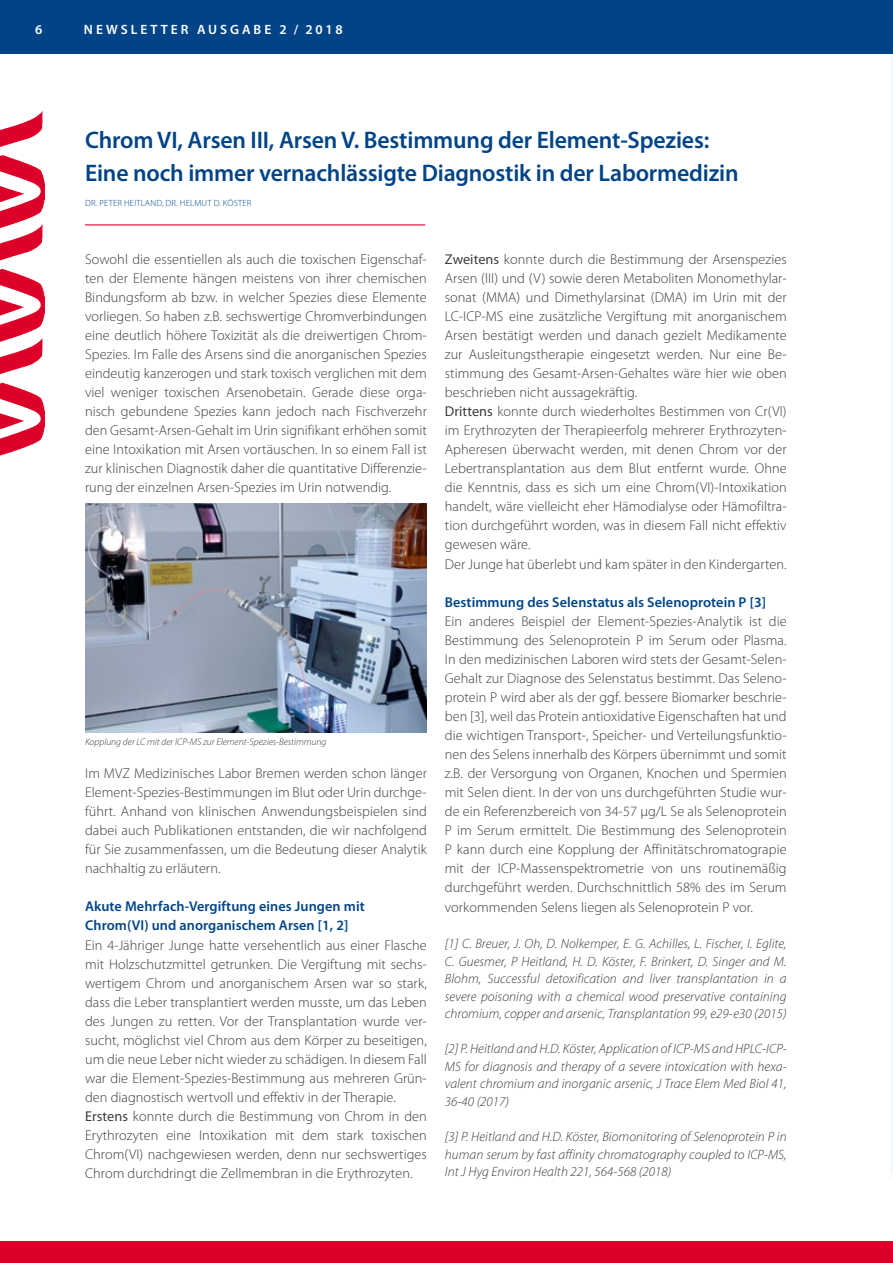
<style>
.page{position:relative;width:893px;height:1263px;background:#fff}
.page>*{position:absolute;margin:0;border:0;box-sizing:border-box;transform-origin:0 0}
.t1{font:600 24px/33px "Myriad Pro";letter-spacing:-.01em;color:#004487}
.t2{font:300 14.25px/19px "Myriad Pro";letter-spacing:.005em;color:#3b3b3a;text-align:justify}
.t3{font:600 14.25px/19px "Myriad Pro";letter-spacing:.005em;color:#004487}
.t4{font:italic 300 13.5px/17.5px "Myriad Pro";letter-spacing:.005em;color:#3b3b3a;text-align:justify}
.t5{font:600 13.5px "Myriad Pro";letter-spacing:.22em;color:#fff}
.t6{font:italic 300 9.75px "Myriad Pro";color:#3b3b3a}
.t7{font:300 9px "Myriad Pro";letter-spacing:.02em;color:#004487}
.s1{font-weight:400}
</style>
<div class="page">
<div style="left:0;top:1242px;width:893px;height:21px;background:#dd0029"></div>
<div style="left:0;top:0;width:893px;height:53px;background:#004487"></div>
<img style="left:0;top:111px;width:45px;height:345px">
<div style="left:888px;top:0;width:5px;height:1185px;background:#fafbfc"></div>
<hr style="left:892px;top:0;width:1px;height:1178px;background:#f3f7fc">
<img style="left:85px;top:504px;width:342px;height:229px">
<hr style="left:85px;top:224px;width:340px;height:1px;background:#dd0029">
<p class="t5" style="left:35px;top:22px;width:9px">6</p>
<p class="t5" style="left:84px;top:22px;width:260px">NEWSLETTER AUSGABE 2 / 2018</p>
<h1 class="t1" style="left:85px;top:124px;width:655px">Chrom VI, Arsen III, Arsen V. Bestimmung der Element-Spezies:<br>Eine noch immer vernachlässigte Diagnostik in der Labormedizin</h1>
<p class="t7" style="left:85px;top:198px;width:168px">DR. PETER HEITLAND, DR. HELMUT D. KÖSTER</p>
<p class="t2" style="left:85px;top:250px;width:343px">Sowohl die essentiellen als auch die toxischen Eigenschaf&shy;ten der Elemente hängen meistens von ihrer chemischen Bindungsform ab bzw. in welcher Spezies diese Elemente vorliegen. So haben z.B. sechswertige Chromverbindungen eine deutlich höhere Toxizität als die dreiwertigen Chrom-Spezies. Im Falle des Arsens sind die anorganischen Spezies eindeutig kanzerogen und stark toxisch verglichen mit dem viel weniger toxischen Arsenobetain. Gerade diese orga&shy;nisch gebundene Spezies kann jedoch nach Fischverzehr den Gesamt-Arsen-Gehalt im Urin signifikant erhöhen somit eine Intoxikation mit Arsen vortäuschen. In so einem Fall ist zur klinischen Diagnostik daher die quantitative Differenzie&shy;rung der einzelnen Arsen-Spezies im Urin notwendig.</p>
<p class="t6" style="left:85px;top:737px;width:243px">Kopplung der LC mit der ICP-MS zur Element-Spezies-Bestimmung</p>
<p class="t2" style="left:85px;top:764px;width:343px">Im MVZ Medizinisches Labor Bremen werden schon länger Element-Spezies-Bestimmungen im Blut oder Urin durchge&shy;führt. Anhand von klinischen Anwendungsbeispielen sind dabei auch Publikationen entstanden, die wir nachfolgend für Sie zusammenfassen, um die Bedeutung dieser Analytik nachhaltig zu erläutern.</p>
<p class="t3" style="left:85px;top:897px;width:281px">Akute Mehrfach-Vergiftung eines Jungen mit<br>Chrom(VI) und anorganischem Arsen [1, 2]</p>
<p class="t2" style="left:85px;top:935px;width:343px;text-align:left">Ein 4-Jähriger Junge hatte versehentlich aus einer Flasche mit Holzschutzmittel getrunken. Die Vergiftung mit sechs&shy;wertigem Chrom und anorganischem Arsen war so stark, dass die Leber transplantiert werden musste, um das Leben des Jungen zu retten. Vor der Transplantation wurde ver&shy;sucht, möglichst viel Chrom aus dem Körper zu beseitigen, um die neue Leber nicht wieder zu schädigen. In diesem Fall war die Element-Spezies-Bestimmung aus mehreren Grün&shy;den diagnostisch wertvoll und effektiv in der Therapie.<br><span class="s1">Erstens</span> konnte durch die Bestimmung von Chrom in den Erythrozyten eine Intoxikation mit dem stark toxischen Chrom(VI) nachgewiesen werden, denn nur sechswertiges Chrom durchdringt die Zellmembran in die Erythrozyten.</p>
<p class="t2" style="left:445px;top:250px;width:343px;text-align:left"><span class="s1">Zweitens</span> konnte durch die Bestimmung der Arsenspezies Arsen (III) und (V) sowie deren Metaboliten Monomethylar&shy;sonat (MMA) und Dimethylarsinat (DMA) im Urin mit der LC-ICP-MS eine zusätzliche Vergiftung mit anorganischem Arsen bestätigt werden und danach gezielt Medikamente zur Ausleitungstherapie eingesetzt werden. Nur eine Be&shy;stimmung des Gesamt-Arsen-Gehaltes wäre hier wie oben beschrieben nicht aussagekräftig.<br><span class="s1">Drittens</span> konnte durch wiederholtes Bestimmen von Cr(VI) im Erythrozyten der Therapieerfolg mehrerer Erythrozyten-Apheresen überwacht werden, mit denen Chrom vor der Lebertransplantation aus dem Blut entfernt wurde. Ohne die Kenntnis, dass es sich um eine Chrom(VI)-Intoxikation handelt, wäre vielleicht eher Hämodialyse oder Hämofiltra&shy;tion durchgeführt worden, was in diesem Fall nicht effektiv gewesen wäre.<br>Der Junge hat überlebt und kam später in den Kindergarten.</p>
<p class="t3" style="left:445px;top:592px;width:323px">Bestimmung des Selenstatus als Selenoprotein P [3]</p>
<p class="t2" style="left:445px;top:612px;width:343px">Ein anderes Beispiel der Element-Spezies-Analytik ist die Bestimmung des Selenoprotein P im Serum oder Plasma.<br>In den medizinischen Laboren wird stets der Gesamt-Selen-Gehalt zur Diagnose des Selenstatus bestimmt. Das Seleno&shy;protein P wird aber als der ggf. bessere Biomarker beschrie&shy;ben [3], weil das Protein antioxidative Eigenschaften hat und die wichtigen Transport-, Speicher- und Verteilungsfunktio&shy;nen des Selens innerhalb des Körpers übernimmt und somit z.B. der Versorgung von Organen, Knochen und Spermien mit Selen dient. In der von uns durchgeführten Studie wur&shy;de ein Referenzbereich von 34-57 µg/L Se als Selenoprotein P im Serum ermittelt. Die Bestimmung des Selenoprotein P kann durch eine Kopplung der Affinitätschromatograpie mit der ICP-Massenspektrometrie von uns routinemäßig durchgeführt werden. Durchschnittlich 58% des im Serum vorkommenden Selens liegen als Selenoprotein P vor.</p>
<p class="t4" style="left:445px;top:935px;width:343px">[1] C. Breuer, J. Oh, D. Nolkemper, E. G. Achilles, L. Fischer, I. Eglite, C. Guesmer, P Heitland, H. D. Köster, F. Brinkert, D. Singer and M.<br>Blohm, Successful detoxification and liver transplantation in a severe poisoning with a chemical wood preservative containing chromium, copper and arsenic, Transplantation 99, e29-e30 (2015)</p>
<p class="t4" style="left:445px;top:1040px;width:343px">[2] P. Heitland and H.D. Köster, Application of ICP-MS and HPLC-ICP-MS for diagnosis and therapy of a severe intoxication with hexa&shy;valent chromium and inorganic arsenic, J Trace Elem Med Biol 41, 36-40 (2017)</p>
<p class="t4" style="left:445px;top:1128px;width:343px">[3] P. Heitland and H.D. Köster, Biomonitoring of Selenoprotein P in human serum by fast affinity chromatography coupled to ICP-MS, Int J Hyg Environ Health 221, 564-568 (2018)</p>
</div>
